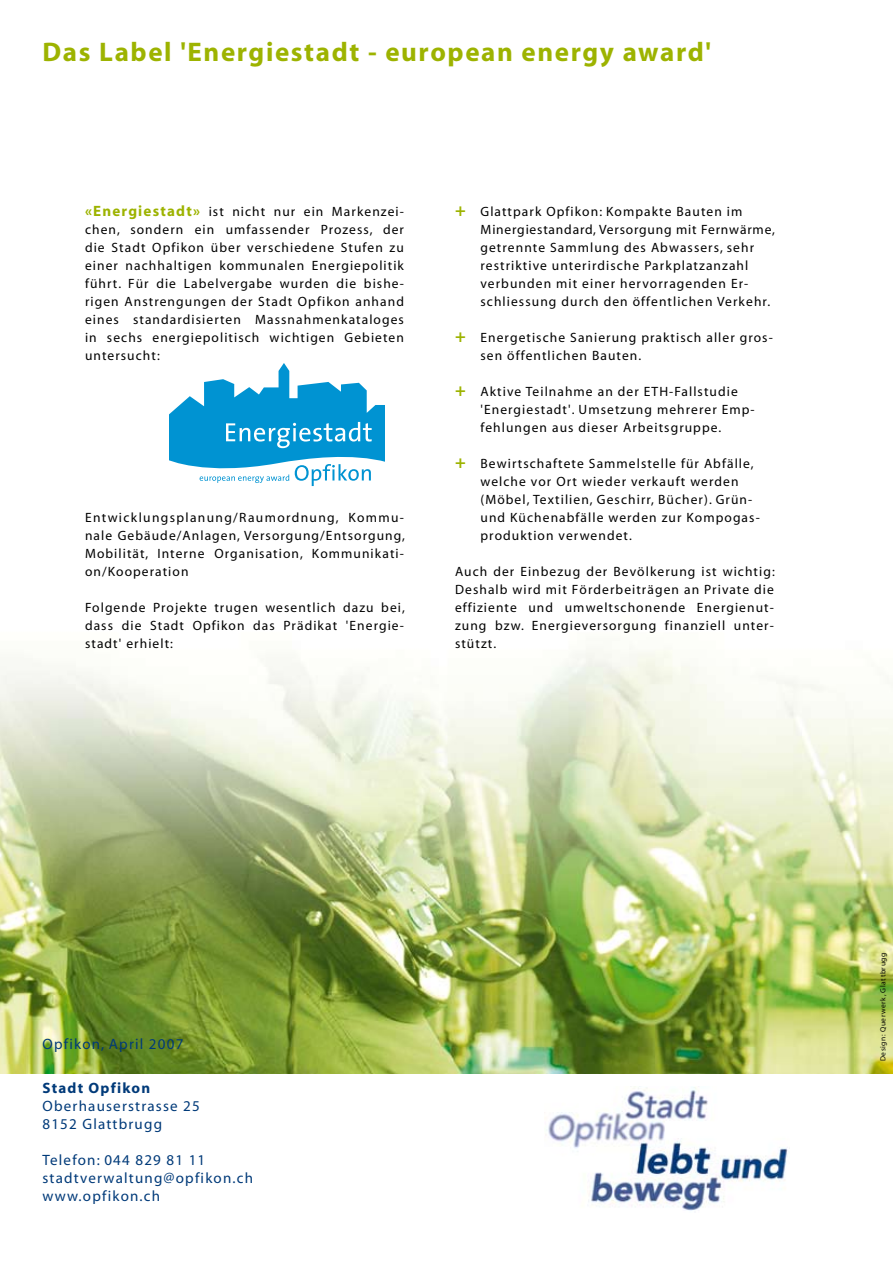
<style>
.page{position:relative;width:893px;height:1263px;background:#fff}
.page>*{position:absolute;margin:0;border:0;box-sizing:border-box;transform-origin:0 0}
.t1{font:700 27px "Myriad";letter-spacing:.06em;color:#9db300}
.t2{font:15px/18px "Myriad";letter-spacing:.08em;color:#003a79}
.t3{font:700 15px "Myriad";letter-spacing:.08em;color:#003a79}
.t4{font:13.5px/18px "Myriad";letter-spacing:.08em;color:#000;text-align:justify}
.t5{font:7.5px "Myriad";letter-spacing:.08em;color:#000}
.s1{font-weight:700;font-size:15px;color:#9db300}
.s2{font-weight:700;font-size:18px;color:#9db300}
</style>
<div class="page">
<img style="left:0;top:648px;width:893px;height:425px">
<img style="left:548px;top:1086px;width:240px;height:125px">
<svg style="left:169px;top:363px;width:216px;height:123px"></svg>
<h1 class="t1" style="left:43px;top:38px;width:670px">Das Label 'Energiestadt - european energy award'</h1>
<p class="t4" style="left:85px;top:203px;width:320px"><span class="s1">«Energiestadt»</span> ist nicht nur ein Markenzei&shy;chen, sondern ein umfassender Prozess, der die Stadt Opfikon über verschiedene Stufen zu einer nachhaltigen kommunalen Energiepolitik führt. Für die Labelvergabe wurden die bishe&shy;rigen Anstrengungen der Stadt Opfikon anhand eines standardisierten Massnahmenkataloges in sechs energiepolitisch wichtigen Gebieten untersucht:</p>
<p class="t4" style="left:85px;top:509px;width:321px">Entwicklungsplanung/Raumordnung, Kommu&shy;nale Gebäude/Anlagen, Versorgung/Entsorgung, Mobilität, Interne Organisation, Kommunikati&shy;on/Kooperation</p>
<p class="t4" style="left:85px;top:599px;width:321px">Folgende Projekte trugen wesentlich dazu bei, dass die Stadt Opfikon das Prädikat 'Energie&shy;stadt' erhielt:</p>
<p class="t4" style="left:480px;top:203px;width:296px;text-align:left;text-indent:-26px"><span class="s2">+</span> Glattpark Opfikon: Kompakte Bauten im Minergiestandard, Versorgung mit Fernwärme, getrennte Sammlung des Abwassers, sehr restriktive unterirdische Parkplatzanzahl verbunden mit einer hervorragenden Er&shy;schliessung durch den öffentlichen Verkehr.</p>
<p class="t4" style="left:480px;top:329px;width:294px;text-indent:-26px"><span class="s2">+</span> Energetische Sanierung praktisch aller gros&shy;sen öffentlichen Bauten.</p>
<p class="t4" style="left:480px;top:383px;width:276px;text-align:left;text-indent:-26px"><span class="s2">+</span> Aktive Teilnahme an der ETH-Fallstudie 'Energiestadt'. Umsetzung mehrerer Emp&shy;fehlungen aus dieser Arbeitsgruppe.</p>
<p class="t4" style="left:480px;top:455px;width:281px;text-align:left;text-indent:-26px"><span class="s2">+</span> Bewirtschaftete Sammelstelle für Abfälle, welche vor Ort wieder verkauft werden (Möbel, Textilien, Geschirr, Bücher). Grün&shy;und Küchenabfälle werden zur Kompogas&shy;produktion verwendet.</p>
<p class="t4" style="left:455px;top:563px;width:321px">Auch der Einbezug der Bevölkerung ist wichtig:<br>Deshalb wird mit Förderbeiträgen an Private die effiziente und umweltschonende Energienut&shy;zung bzw. Energieversorgung finanziell unter&shy;stützt.</p>
<p class="t2" style="left:43px;top:1036px;width:142px">Opfikon, April 2007</p>
<p class="t3" style="left:43px;top:1080px;width:109px">Stadt Opfikon</p>
<p class="t2" style="left:43px;top:1098px;width:159px">Oberhauserstrasse 25<br>8152 Glattbrugg</p>
<p class="t2" style="left:43px;top:1152px;width:212px">Telefon: 044 829 81 11 stadtverwaltung@opfikon.ch www.opfikon.ch</p>
<p class="t5" style="left:879px;top:1061px;width:110px;rotate:-90deg">Design: Querwerk, Glattbrugg</p>
</div>
